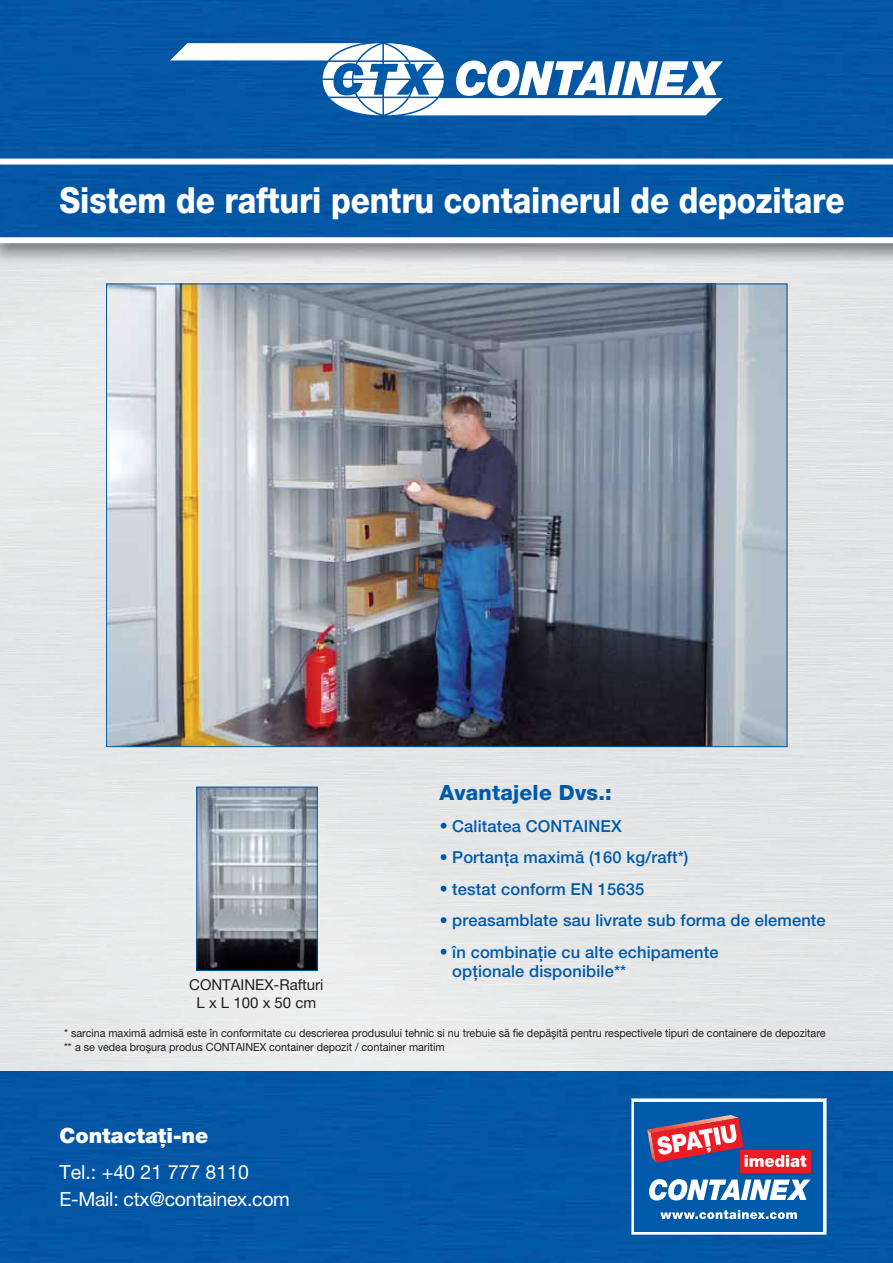
<style>
.page{position:relative;width:893px;height:1263px;background:#fff}
.page>*{position:absolute;margin:0;border:0;box-sizing:border-box;transform-origin:0 0}
.t1{font:800 36px "WALTER Helvetica 85";letter-spacing:-.005em;color:#fff;scale:.87 1}
.t2{font:800 21px "WALTER Helvetica 85";letter-spacing:.01em;color:#005aaa}
.t3{font:900 21px "WALTER Helvetica 95";color:#fff}
.t4{font:19.5px/27px "WALTER Helvetica 55 Roman";letter-spacing:-.015em;color:#fff}
.t5{font:500 16.5px/31.5px "WALTER Helvetica 65";letter-spacing:.01em;color:#005aaa}
.t6{font:15px/18px "WALTER Helvetica 55 Roman";color:#231f20;text-align:center}
.t7{font:11.25px/14.1px "WALTER Helvetica 55 Roman";letter-spacing:-.005em;color:#231f20}
</style>
<div class="page">
<img style="left:0;top:243px;width:893px;height:828px">
<div style="left:0;top:1071px;width:893px;height:192px;background:#0457a6"></div>
<div style="left:0;top:0;width:893px;height:237px;background:#0457a6"></div>
<div style="left:0;top:159px;width:893px;height:6px;background:#fff"></div>
<svg style="left:170px;top:43px;width:553px;height:72px"></svg>
<svg style="left:441px;top:823px;width:5px;height:5px"></svg>
<svg style="left:441px;top:854px;width:5px;height:6px"></svg>
<svg style="left:441px;top:886px;width:5px;height:5px"></svg>
<svg style="left:441px;top:917px;width:5px;height:6px"></svg>
<img style="left:198px;top:789px;width:118px;height:180px">
<div style="left:196px;top:787px;width:122px;height:184px;border:1px solid #005baa"></div>
<img style="left:108px;top:286px;width:677px;height:459px">
<svg style="left:631px;top:1098px;width:196px;height:137px"></svg>
<svg style="left:441px;top:949px;width:5px;height:5px"></svg>
<h1 class="t1" style="left:60px;top:180px;width:904px">Sistem de rafturi pentru containerul de depozitare</h1>
<h2 class="t2" style="left:439px;top:780px;width:174px">Avantajele Dvs.:</h2>
<h3 class="t5" style="left:452px;top:812px;width:375px">Calitatea CONTAINEX<br>Portanţa maximă (160 kg/raft*)<br>testat conform EN 15635<br>preasamblate sau livrate sub forma de elemente</h3>
<h3 class="t5" style="left:452px;top:944px;width:268px;line-height:19.8px">în combinaţie cu alte echipamente opţionale disponibile**</h3>
<h3 class="t6" style="left:189px;top:975px;width:136px">CONTAINEX-Rafturi<br>L x L 100 x 50 cm</h3>
<p class="t7" style="left:64px;top:1026px;width:763px">* sarcina maximă admisă este în conformitate cu descrierea produsului tehnic si nu trebuie să fie depăşită pentru respectivele tipuri de containere de depozitare ** a se vedea broşura produs CONTAINEX container depozit / container maritim</p>
<h2 class="t3" style="left:59px;top:1124px;width:150px">Contactaţi-ne</h2>
<h3 class="t4" style="left:59px;top:1159px;width:232px">Tel.: +40 21 777 8110<br>E-Mail: ctx@containex.com</h3>
</div>
